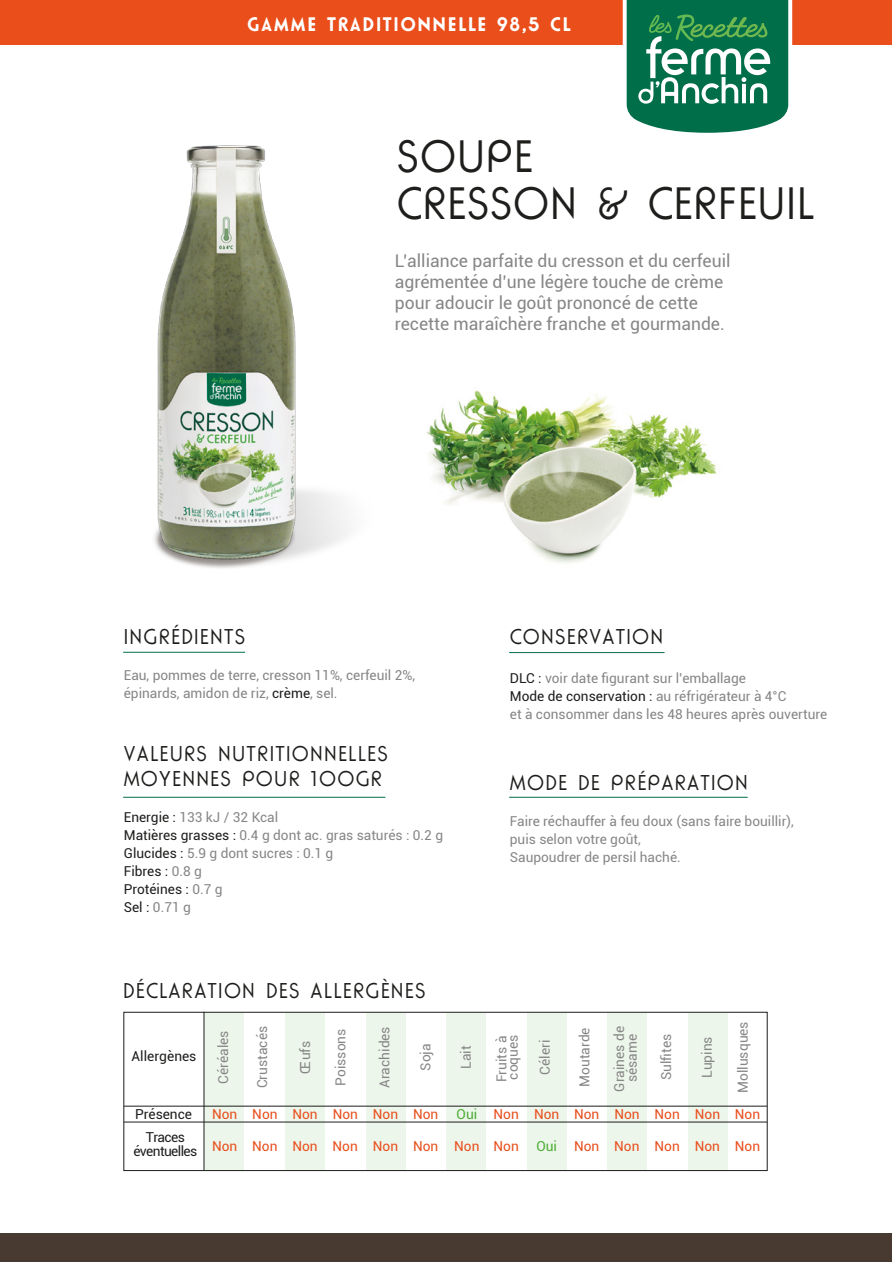
<style>
.page{position:relative;width:893px;height:1263px;background:#fff}
.page>*{position:absolute;margin:0;border:0;box-sizing:border-box;transform-origin:0 0}
.t1{font:300 44.55px/47px "Ronda IT Cby BT";letter-spacing:.02em;color:#1e1e1c}
.t2{font:300 21px/25.2px "Ronda IT Cby BT";letter-spacing:.06em;color:#1e1e1c}
.t3{font:700 19.35px "Ronda IT Cby BT";letter-spacing:.08em;color:#fff}
.t4{font:17.55px/21px "Roboto";color:#868686}
.t5{font:13.8px/11.2px "Roboto";color:#868686}
.t6{font:13.8px "Roboto";color:#e84f1d}
.t7{font:13.8px/22.8px "Roboto";letter-spacing:-.005em;color:#1d1e1c;text-align:center}
.t8{font:13.8px "Roboto";letter-spacing:-.045em;color:#1d1e1c}
.t9{font:13.65px/18px "Roboto";color:#868686}
.s1{color:#1d1e1c}
.s2{color:#49ad33}
</style>
<div class="page">
<div style="left:0;top:0;width:892px;height:45px;background:#e94e1b"></div>
<div style="left:0;top:1233px;width:892px;height:29px;background:#493a31"></div>
<img style="left:152px;top:145px;width:174px;height:425px">
<svg style="left:623px;top:0;width:169px;height:133px"></svg>
<img style="left:427px;top:390px;width:290px;height:173px">
<div style="left:205px;top:1012px;width:39px;height:159px;background:#edf6eb"></div>
<div style="left:285px;top:1012px;width:40px;height:159px;background:#edf6eb"></div>
<div style="left:366px;top:1012px;width:39px;height:159px;background:#edf6eb"></div>
<div style="left:446px;top:1012px;width:40px;height:159px;background:#edf6eb"></div>
<div style="left:527px;top:1012px;width:39px;height:159px;background:#edf6eb"></div>
<div style="left:607px;top:1012px;width:40px;height:159px;background:#edf6eb"></div>
<div style="left:688px;top:1012px;width:40px;height:159px;background:#edf6eb"></div>
<hr style="left:124px;top:1106px;width:643px;height:1px;background:#1d1e1c">
<hr style="left:124px;top:1122px;width:643px;height:1px;background:#1d1e1c">
<div style="left:124px;top:1012px;width:643px;height:159px;border:1px solid #1d1e1c"></div>
<hr style="left:204px;top:1012px;width:1px;height:158px;background:#1d1e1c">
<hr style="left:123px;top:652px;width:122px;height:1px;background:#006e49">
<hr style="left:123px;top:797px;width:262px;height:1px;background:#006e49">
<hr style="left:509px;top:797px;width:239px;height:1px;background:#006e49">
<hr style="left:509px;top:652px;width:155px;height:1px;background:#006e49">
<h3 class="t3" style="left:247px;top:12px;width:325px">GAMME TRADITIONNELLE 98,5 CL</h3>
<h1 class="t1" style="left:397px;top:132px;width:419px">SOUPE<br>CRESSON &amp; CERFEUIL</h1>
<p class="t4" style="left:395px;top:250px;width:337px">L’alliance parfaite du cresson et du cerfeuil agrémentée d’une légère touche de crème pour adoucir le goût prononcé de cette recette maraîchère franche et gourmande.</p>
<h2 class="t2" style="left:124px;top:624px;width:123px">INGRÉDIENTS</h2>
<p class="t9" style="left:124px;top:666px;width:293px">Eau, pommes de terre, cresson 11%, cerfeuil 2%, épinards, amidon de riz, <span class="s1">crème</span>, sel.</p>
<h2 class="t2" style="left:124px;top:740px;width:266px">VALEURS NUTRITIONNELLES<br>MOYENNES POUR 100GR</h2>
<p class="t9" style="left:124px;top:807px;width:321px"><span class="s1">Energie :</span> 133 kJ / 32 Kcal<br><span class="s1">Matières grasses :</span> 0.4 g dont ac. gras saturés : 0.2 g<br><span class="s1">Glucides :</span> 5.9 g dont sucres : 0.1 g<br><span class="s1">Fibres :</span> 0.8 g<br><span class="s1">Protéines :</span> 0.7 g<br><span class="s1">Sel :</span> 0.71 g</p>
<h2 class="t2" style="left:123px;top:977px;width:304px">DÉCLARATION DES ALLERGÈNES</h2>
<h2 class="t2" style="left:510px;top:624px;width:155px">CONSERVATION</h2>
<p class="t9" style="left:510px;top:669px;width:319px"><span class="s1">DLC :</span> voir date figurant sur l’emballage<br><span class="s1">Mode de conservation :</span> au réfrigérateur à 4°C<br>et à consommer dans les 48 heures après ouverture</p>
<h2 class="t2" style="left:510px;top:770px;width:239px">MODE DE PRÉPARATION</h2>
<p class="t9" style="left:510px;top:811px;width:285px">Faire réchauffer à feu doux (sans faire bouillir), puis selon votre goût,<br>Saupoudrer de persil haché.</p>
<p class="t7" style="left:132px;top:1044px;width:66px">Allergènes</p>
<p class="t7" style="left:135px;top:1102px;width:58px">Présence<br>Traces</p>
<p class="t8" style="left:133px;top:1142px;width:65px">éventuelles</p>
<p class="t5" style="left:217px;top:1084px;width:55px;rotate:-90deg">Céréales</p>
<p class="t5" style="left:256px;top:1088px;width:64px;rotate:-90deg">Crustacés</p>
<p class="t5" style="left:299px;top:1073px;width:34px;rotate:-90deg">Œufs</p>
<p class="t5" style="left:335px;top:1086px;width:59px;rotate:-90deg">Poissons</p>
<p class="t5" style="left:378px;top:1088px;width:63px;rotate:-90deg">Arachides</p>
<p class="t5" style="left:420px;top:1071px;width:29px;rotate:-90deg">Soja</p>
<p class="t5" style="left:460px;top:1069px;width:25px;rotate:-90deg">Lait</p>
<p class="t5" style="left:495px;top:1082px;width:49px;rotate:-90deg">Fruits à coques</p>
<p class="t5" style="left:539px;top:1074px;width:36px;rotate:-90deg">Céleri</p>
<p class="t5" style="left:612px;top:1092px;width:67px;line-height:12.6px;text-align:center;rotate:-90deg">Graines de sésame</p>
<p class="t5" style="left:578px;top:1087px;width:61px;rotate:-90deg">Moutarde</p>
<p class="t5" style="left:660px;top:1080px;width:48px;rotate:-90deg">Sulfites</p>
<p class="t5" style="left:701px;top:1078px;width:43px;rotate:-90deg">Lupins</p>
<p class="t5" style="left:737px;top:1093px;width:73px;rotate:-90deg">Mollusques</p>
<p class="t6" style="left:212px;top:1104px;width:228px">Non Non Non Non Non Non</p>
<p class="t6" style="left:457px;top:1104px;width:305px"><span class="s2">Oui</span> Non Non Non Non Non Non Non</p>
<p class="t6" style="left:212px;top:1137px;width:308px">Non Non Non Non Non Non Non Non</p>
<p class="t6" style="left:536px;top:1137px;width:225px"><span class="s2">Oui</span> Non Non Non Non Non</p>
</div>
